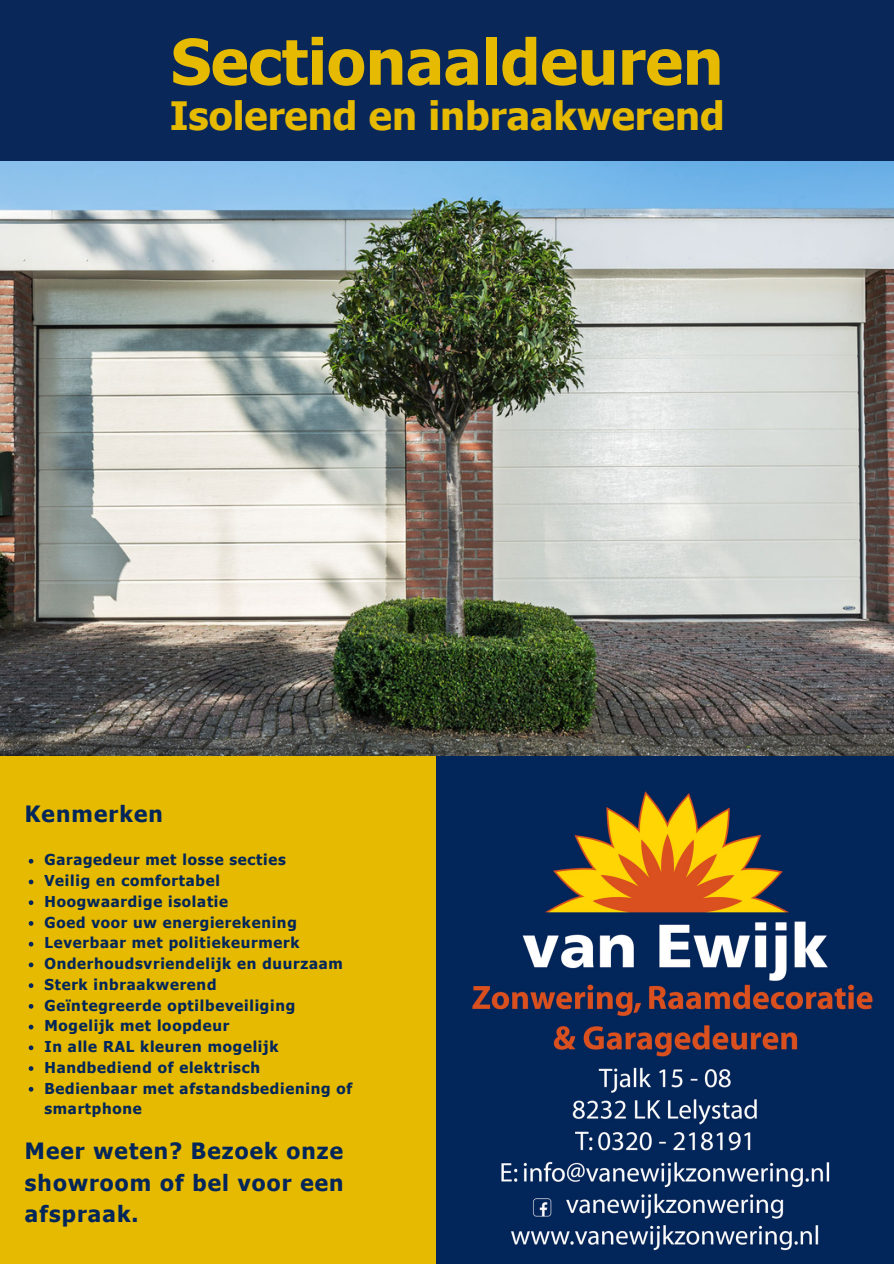
<style>
.page{position:relative;width:894px;height:1264px;background:#fff}
.page>*{position:absolute;margin:0;border:0;box-sizing:border-box;transform-origin:0 0}
.t1{font:700 63px "Tahoma";color:#e6ba00}
.t2{font:700 39px "Tahoma";color:#e6ba00}
.t3{font:700 22.35px/31px "Tahoma";letter-spacing:.05em;color:#02265a;text-align:justify}
.t4{font:700 15px/20.7px "Tahoma";letter-spacing:.05em;color:#02265a}
</style>
<div class="page">
<div style="left:0;top:0;width:893px;height:1263px;background:#092759"></div>
<div style="left:0;top:755px;width:441px;height:508px;background:#e6ba00"></div>
<img style="left:436px;top:756px;width:437px;height:507px">
<svg style="left:29px;top:858px;width:4px;height:5px"></svg>
<svg style="left:29px;top:879px;width:4px;height:5px"></svg>
<svg style="left:29px;top:900px;width:4px;height:5px"></svg>
<svg style="left:29px;top:921px;width:4px;height:4px"></svg>
<svg style="left:29px;top:941px;width:4px;height:5px"></svg>
<svg style="left:29px;top:962px;width:4px;height:5px"></svg>
<svg style="left:29px;top:983px;width:4px;height:4px"></svg>
<svg style="left:29px;top:1004px;width:4px;height:4px"></svg>
<svg style="left:29px;top:1024px;width:4px;height:5px"></svg>
<svg style="left:29px;top:1045px;width:4px;height:5px"></svg>
<svg style="left:29px;top:1066px;width:4px;height:4px"></svg>
<svg style="left:29px;top:1087px;width:4px;height:4px"></svg>
<img style="left:0;top:161px;width:893px;height:595px">
<p class="t1" style="left:171px;top:22px;width:553px">Sectionaaldeuren</p>
<p class="t2" style="left:170px;top:91px;width:556px">Isolerend en inbraakwerend</p>
<p class="t3" style="left:25px;top:797px;width:139px">Kenmerken</p>
<p class="t4" style="left:44px;top:849px;width:243px">Garagedeur met losse secties</p>
<p class="t4" style="left:44px;top:869px;width:177px">Veilig en comfortabel</p>
<p class="t4" style="left:44px;top:890px;width:185px">Hoogwaardige isolatie</p>
<p class="t4" style="left:44px;top:911px;width:254px">Goed voor uw energierekening</p>
<p class="t4" style="left:44px;top:932px;width:256px">Leverbaar met politiekeurmerk</p>
<p class="t4" style="left:44px;top:952px;width:300px">Onderhoudsvriendelijk en duurzaam</p>
<p class="t4" style="left:44px;top:973px;width:173px">Sterk inbraakwerend</p>
<p class="t4" style="left:44px;top:994px;width:252px">Geïntegreerde optilbeveiliging</p>
<p class="t4" style="left:44px;top:1015px;width:186px">Mogelijk met loopdeur</p>
<p class="t4" style="left:44px;top:1035px;width:235px">In alle RAL kleuren mogelijk</p>
<p class="t4" style="left:44px;top:1056px;width:217px">Handbediend of elektrisch</p>
<p class="t4" style="left:44px;top:1077px;width:309px">Bedienbaar met afstandsbediening of smartphone</p>
<p class="t3" style="left:25px;top:1135px;width:320px">Meer weten? Bezoek onze showroom of bel voor een afspraak.</p>
</div>
